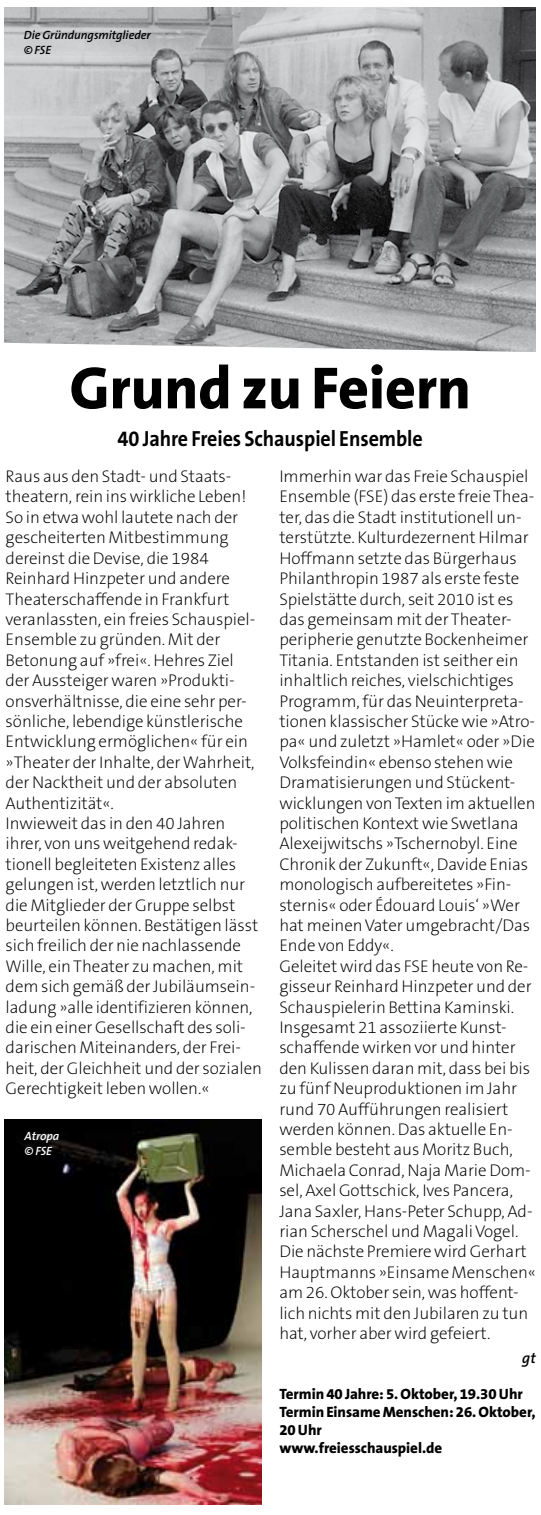
<style>
.page{position:relative;width:541px;height:1515px;background:#fff}
.page>*{position:absolute;margin:0;border:0;box-sizing:border-box;transform-origin:0 0}
.t1{font:800 60px "The Sans B8";letter-spacing:-.005em;color:#000}
.t2{font:700 22px "The Sans B7";letter-spacing:-.005em;color:#000;scale:.91 1}
.t3{font:200 17px/20.4px "The Sans B2";letter-spacing:-.005em;color:#000}
.t4{font:800 15px/18px "The Sans B8";letter-spacing:-.005em;color:#000}
.t5{font:italic 600 15px "The Sans B6";color:#000}
.t6{font:italic 600 12px/14.4px "The Sans B6";letter-spacing:-.005em;color:#000}
.t7{font:italic 600 12px/14.4px "The Sans B6";letter-spacing:-.005em;color:#fff}
</style>
<div class="page">
<img style="left:5px;top:8px;width:530px;height:334px">
<svg style="left:4px;top:342px;width:532px;height:10px"></svg>
<img style="left:5px;top:1120px;width:256px;height:384px">
<p class="t6" style="left:24px;top:28px;width:128px">Die Gründungsmitglieder © FSE</p>
<h1 class="t1" style="left:69px;top:356px;width:403px">Grund zu Feiern</h1>
<p class="t2" style="left:118px;top:427px;width:337px">40 Jahre Freies Schauspiel Ensemble</p>
<p class="t3" style="left:6px;top:467px;width:258px">Raus aus den Stadt- und Staats&shy;theatern, rein ins wirkliche Leben!<br>So in etwa wohl lautete nach der gescheiterten Mitbestimmung dereinst die Devise, die 1984<br>Reinhard Hinzpeter und andere Theaterschaffende in Frankfurt veranlassten, ein freies Schauspiel-Ensemble zu gründen. Mit der Betonung auf »frei«. Hehres Ziel<br>der Aussteiger waren »Produkti&shy;onsverhältnisse, die eine sehr per&shy;sönliche, lebendige künstlerische Entwicklung ermöglichen« für ein »Theater der Inhalte, der Wahrheit, der Nacktheit und der absoluten Authentizität«.<br>Inwieweit das in den 40 Jahren ihrer, von uns weitgehend redak&shy;tionell begleiteten Existenz alles gelungen ist, werden letztlich nur die Mitglieder der Gruppe selbst beurteilen können. Bestätigen lässt sich freilich der nie nachlassende Wille, ein Theater zu machen, mit dem sich gemäß der Jubiläumsein&shy;ladung »alle identifizieren können, die ein einer Gesellschaft des soli&shy;darischen Miteinanders, der Frei&shy;heit, der Gleichheit und der sozialen Gerechtigkeit leben wollen.«</p>
<p class="t3" style="left:279px;top:467px;width:258px">Immerhin war das Freie Schauspiel Ensemble (FSE) das erste freie Thea&shy;ter, das die Stadt institutionell un&shy;terstützte. Kulturdezernent Hilmar Hoffmann setzte das Bürgerhaus Philanthropin 1987 als erste feste Spielstätte durch, seit 2010 ist es das gemeinsam mit der Theater&shy;peripherie genutzte Bockenheimer Titania. Entstanden ist seither ein inhaltlich reiches, vielschichtiges Programm, für das Neuinterpreta&shy;tionen klassischer Stücke wie »Atro&shy;pa« und zuletzt »Hamlet« oder »Die Volksfeindin« ebenso stehen wie Dramatisierungen und Stückent&shy;wicklungen von Texten im aktuellen politischen Kontext wie Swetlana Alexeijwitschs »Tschernobyl. Eine Chronik der Zukunft«, Davide Enias monologisch aufbereitetes »Fin&shy;sternis« oder Édouard Louis‘ »Wer hat meinen Vater umgebracht/Das Ende von Eddy«.<br>Geleitet wird das FSE heute von Re&shy;gisseur Reinhard Hinzpeter und der Schauspielerin Bettina Kaminski.<br>Insgesamt 21 assoziierte Kunst&shy;schaffende wirken vor und hinter den Kulissen daran mit, dass bei bis zu fünf Neuproduktionen im Jahr rund 70 Aufführungen realisiert werden können. Das aktuelle En&shy;semble besteht aus Moritz Buch, Michaela Conrad, Naja Marie Dom&shy;sel, Axel Gottschick, Ives Pancera, Jana Saxler, Hans-Peter Schupp, Ad&shy;rian Scherschel und Magali Vogel.<br>Die nächste Premiere wird Gerhart Hauptmanns »Einsame Menschen« am 26. Oktober sein, was hoffent&shy;lich nichts mit den Jubilaren zu tun hat, vorher aber wird gefeiert.</p>
<p class="t5" style="left:522px;top:1350px;width:15px">gt</p>
<p class="t4" style="left:279px;top:1385px;width:258px">Termin 40 Jahre: 5. Oktober, 19.30 Uhr<br>Termin Einsame Menschen: 26. Oktober,<br>20 Uhr<br>www.freiesschauspiel.de</p>
<p class="t7" style="left:25px;top:1129px;width:36px">Atropa © FSE</p>
</div>
